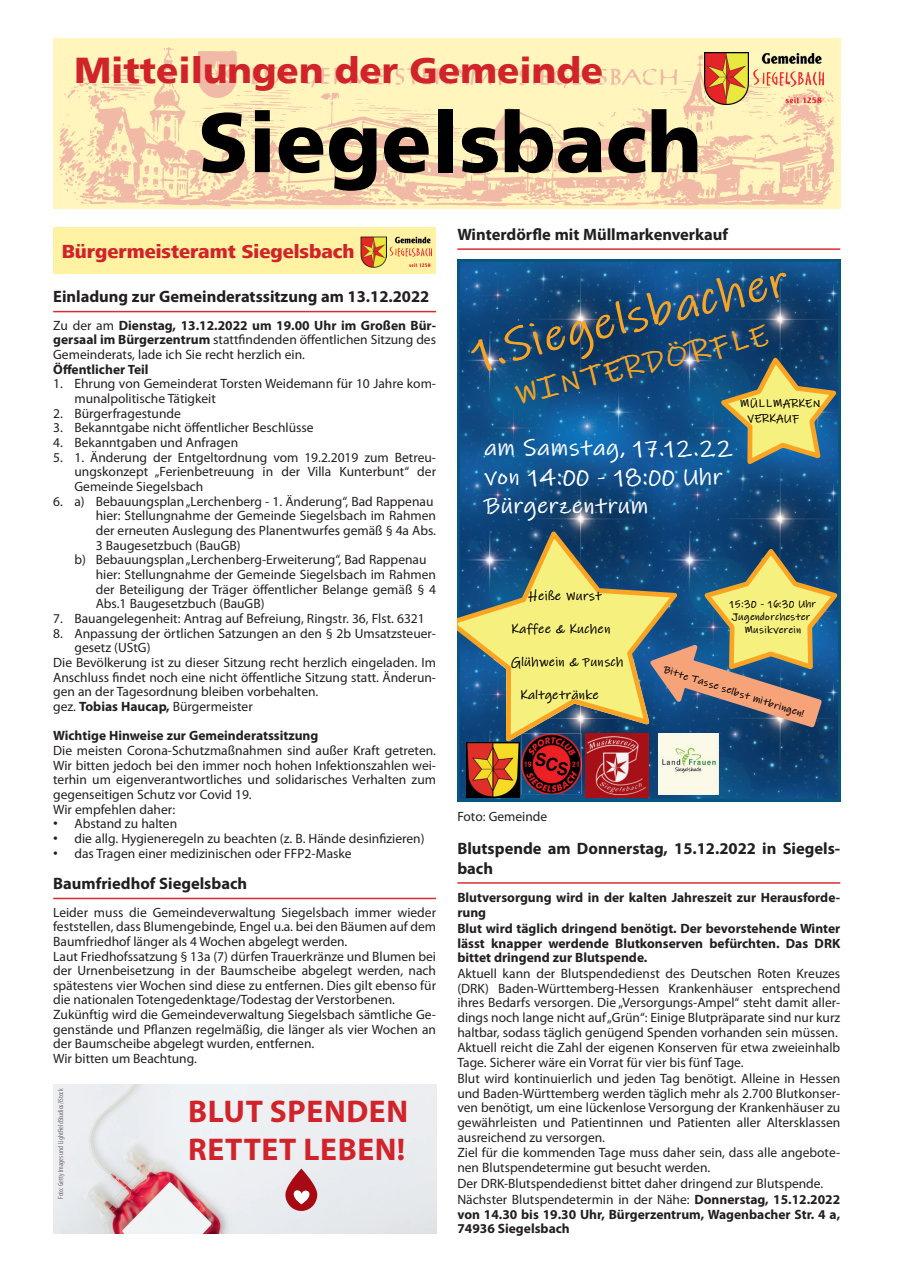
<style>
.page{position:relative;width:902px;height:1280px;background:#fff}
.page>*{position:absolute;margin:0;border:0;box-sizing:border-box;transform-origin:0 0}
.t1{font:900 84px "Frutiger LT";color:#000}
.t2{font:46.35px "Ink Free";color:#f9a523}
.t3{font:900 36px "Frutiger LT";color:#d1232a}
.t4{font:700 31.5px/37.8px "Myriad Pro";letter-spacing:.02em;color:#d1232a}
.t5{font:30.9px "Ink Free";color:#f9a523}
.t6{font:23.25px/29px "Ink Free";letter-spacing:.04em;color:#fff}
.t7{font:800 19.5px "Frutiger Next LT";color:#d1232a}
.t8{font:700 16.5px/19.5px "Myriad Pro";color:#231f20}
.t9{font:13.5px/14.5px "Myriad Pro";color:#231f20}
.t10{font:700 13.5px/14.5px "Myriad Pro";color:#231f20}
.t11{font:13.05px "Ink Free";letter-spacing:.035em;color:#020002}
.t12{font:11.7px/14.5px "Ink Free";letter-spacing:.05em;color:#020002}
.t13{font:10.2px/13px "Ink Free";letter-spacing:.055em;color:#020002;text-align:center}
.t14{font:condensed 7.5px "Myriad Pro";color:#6c6d70}
.s1{font-weight:700}
.s2{font-family:"Arial"}
</style>
<div class="page">
<img style="left:53px;top:41px;width:787px;height:167px">
<img style="left:704px;top:53px;width:44px;height:51px">
<img style="left:753px;top:53px;width:70px;height:51px">
<hr style="left:53px;top:311px;width:383px;height:1px;background:#d72e32">
<hr style="left:53px;top:898px;width:383px;height:1px;background:#d72e32">
<div style="left:53px;top:227px;width:383px;height:47px;background:#fff2a2"></div>
<img style="left:360px;top:236px;width:26px;height:31px">
<img style="left:389px;top:237px;width:43px;height:30px">
<hr style="left:457px;top:248px;width:383px;height:2px;background:#d72e32">
<hr style="left:457px;top:882px;width:383px;height:2px;background:#d72e32">
<svg style="left:457px;top:260px;width:383px;height:541px;background:#144d82"></svg>
<svg style="left:710px;top:348px;width:130px;height:123px;background:#688579"></svg>
<img style="left:521px;top:750px;width:60px;height:44px">
<svg style="left:457px;top:534px;width:383px;height:216px;background:#7a8a77"></svg>
<img style="left:585px;top:734px;width:64px;height:63px">
<img style="left:658px;top:734px;width:60px;height:60px">
<img style="left:466px;top:743px;width:53px;height:54px">
<img style="left:53px;top:1084px;width:383px;height:149px">
<svg style="left:285px;top:1168px;width:32px;height:43px"></svg>
<h3 class="t3" style="left:74px;top:49px;width:530px">Mitteilungen der Gemeinde</h3>
<h1 class="t1" style="left:198px;top:92px;width:505px">Siegelsbach</h1>
<h3 class="t7" style="left:62px;top:240px;width:294px">Bürgermeisteramt Siegelsbach</h3>
<p class="t8" style="left:53px;top:286px;width:378px">Einladung zur Gemeinderatssitzung am 13.12.2022</p>
<p class="t9" style="left:53px;top:318px;width:384px;text-align:justify">Zu der am <span class="s1">Dienstag, 13.12.2022 um 19.00 Uhr im Großen Bür&shy;gersaal im Bürgerzentrum</span> stattfindenden öffentlichen Sitzung des Gemeinderats, lade ich Sie recht herzlich ein.</p>
<p class="t10" style="left:53px;top:361px;width:97px">Öffentlicher Teil</p>
<p class="t9" style="left:74px;top:376px;width:363px;text-indent:-21px">1. Ehrung von Gemeinderat Torsten Weidemann für 10 Jahre kom&shy;munalpolitische Tätigkeit</p>
<p class="t9" style="left:53px;top:406px;width:129px">2. Bürgerfragestunde</p>
<p class="t9" style="left:53px;top:420px;width:262px">3. Bekanntgabe nicht öffentlicher Beschlüsse</p>
<p class="t9" style="left:53px;top:435px;width:186px">4. Bekanntgaben und Anfragen</p>
<p class="t9" style="left:74px;top:450px;width:363px;text-align:justify;text-indent:-21px">5. 1. Änderung der Entgeltordnung vom 19.2.2019 zum Betreu&shy;ungskonzept „Ferienbetreuung in der Villa Kunterbunt“ der Gemeinde Siegelsbach</p>
<p class="t9" style="left:53px;top:494px;width:382px">6. a) Bebauungsplan „Lerchenberg - 1. Änderung“, Bad Rappenau</p>
<p class="t9" style="left:96px;top:508px;width:342px">hier: Stellungnahme der Gemeinde Siegelsbach im Rahmen</p>
<p class="t9" style="left:96px;top:523px;width:342px">der erneuten Auslegung des Planentwurfes gemäß § 4a Abs.</p>
<p class="t9" style="left:96px;top:538px;width:146px">3 Baugesetzbuch (BauGB)</p>
<p class="t9" style="left:74px;top:552px;width:353px">b) Bebauungsplan „Lerchenberg-Erweiterung“, Bad Rappenau</p>
<p class="t9" style="left:96px;top:567px;width:342px">hier: Stellungnahme der Gemeinde Siegelsbach im Rahmen</p>
<p class="t9" style="left:96px;top:582px;width:342px">der Beteiligung der Träger öffentlicher Belange gemäß § 4</p>
<p class="t9" style="left:96px;top:596px;width:170px">Abs.1 Baugesetzbuch (BauGB)</p>
<p class="t9" style="left:53px;top:611px;width:373px">7. Bauangelegenheit: Antrag auf Befreiung, Ringstr. 36, Flst. 6321</p>
<p class="t9" style="left:53px;top:626px;width:384px">8. Anpassung der örtlichen Satzungen an den § 2b Umsatzsteuer-</p>
<p class="t9" style="left:74px;top:640px;width:78px">gesetz (UStG)</p>
<p class="t9" style="left:53px;top:655px;width:384px">Die Bevölkerung ist zu dieser Sitzung recht herzlich eingeladen. Im</p>
<p class="t9" style="left:53px;top:670px;width:384px">Anschluss findet noch eine nicht öffentliche Sitzung statt. Änderun-</p>
<p class="t9" style="left:53px;top:684px;width:267px">gen an der Tagesordnung bleiben vorbehalten.</p>
<p class="t9" style="left:53px;top:699px;width:201px">gez. <span class="s1">Tobias Haucap,</span> Bürgermeister</p>
<p class="t10" style="left:53px;top:728px;width:267px">Wichtige Hinweise zur Gemeinderatssitzung</p>
<p class="t9" style="left:53px;top:743px;width:384px">Die meisten Corona-Schutzmaßnahmen sind außer Kraft getreten.<br>Wir bitten jedoch bei den immer noch hohen Infektionszahlen wei&shy;terhin um eigenverantwortliches und solidarisches Verhalten zum gegenseitigen Schutz vor Covid 19.<br>Wir empfehlen daher:</p>
<p class="t9" style="left:53px;top:816px;width:125px"><span class="s2">•</span> Abstand zu halten</p>
<p class="t9" style="left:53px;top:831px;width:373px"><span class="s2">•</span> die allg. Hygieneregeln zu beachten (z. B. Hände desinfizieren)</p>
<p class="t9" style="left:53px;top:846px;width:300px"><span class="s2">•</span> das Tragen einer medizinischen oder FFP2-Maske</p>
<p class="t8" style="left:53px;top:873px;width:195px">Baumfriedhof Siegelsbach</p>
<p class="t9" style="left:53px;top:904px;width:384px">Leider muss die Gemeindeverwaltung Siegelsbach immer wieder feststellen, dass Blumengebinde, Engel u.a. bei den Bäumen auf dem Baumfriedhof länger als 4 Wochen abgelegt werden.<br>Laut Friedhofssatzung § 13a (7) dürfen Trauerkränze und Blumen bei der Urnenbeisetzung in der Baumscheibe abgelegt werden, nach spätestens vier Wochen sind diese zu entfernen. Dies gilt ebenso für die nationalen Totengedenktage/Todestag der Verstorbenen.<br>Zukünftig wird die Gemeindeverwaltung Siegelsbach sämtliche Ge&shy;genstände und Pflanzen regelmäßig, die länger als vier Wochen an der Baumscheibe abgelegt wurden, entfernen.<br>Wir bitten um Beachtung.</p>
<p class="t14" style="left:56px;top:1199px;width:112px;rotate:-90deg">Foto: Getty Images und LightFieldStudios/iStock</p>
<h3 class="t4" style="left:188px;top:1091px;width:221px">BLUT SPENDEN<br>RETTET LEBEN!</h3>
<p class="t8" style="left:457px;top:224px;width:272px">Winterdörfle mit Müllmarkenverkauf</p>
<h2 class="t2" style="left:466px;top:331px;width:326px;rotate:-13deg">1.Siegelsbacher</h2>
<h3 class="t5" style="left:512px;top:378px;width:260px;rotate:-13deg">WINTERDÖRFLE</h3>
<p class="t12" style="left:747px;top:397px;width:74px;text-indent:-8px">MÜLLMARKEN<br>VERKAUF</p>
<h3 class="t6" style="left:484px;top:434px;width:250px">am Samstag, 17.12.22 von 14:00 - 18:00 Uhr<br>Bürgerzentrum</h3>
<p class="t11" style="left:528px;top:590px;width:75px">Heiße Wurst</p>
<p class="t11" style="left:511px;top:622px;width:101px">Kaffee &amp; Kuchen</p>
<p class="t11" style="left:511px;top:655px;width:114px">Glühwein &amp; Punsch</p>
<p class="t11" style="left:519px;top:688px;width:80px">Kaltgetränke</p>
<p class="t13" style="left:729px;top:598px;width:87px">15:30 - 16:30 Uhr<br>Jugendorchester<br>Musikverein</p>
<p class="t13" style="left:665px;top:663px;width:148px;rotate:18deg">Bitte Tasse selbst mitbringen!</p>
<p class="t9" style="left:457px;top:809px;width:91px">Foto: Gemeinde</p>
<p class="t8" style="left:457px;top:838px;width:384px">Blutspende am Donnerstag, 15.12.2022 in Siegels&shy;bach</p>
<p class="t10" style="left:457px;top:890px;width:384px">Blutversorgung wird in der kalten Jahreszeit zur Herausforde&shy;rung</p>
<p class="t10" style="left:457px;top:921px;width:384px;text-align:justify">Blut wird täglich dringend benötigt. Der bevorstehende Winter lässt knapper werdende Blutkonserven befürchten. Das DRK bittet dringend zur Blutspende.</p>
<p class="t9" style="left:457px;top:966px;width:384px;text-align:justify">Aktuell kann der Blutspendedienst des Deutschen Roten Kreuzes (DRK) Baden-Württemberg-Hessen Krankenhäuser entsprechend ihres Bedarfs versorgen. Die „Versorgungs-Ampel“ steht damit aller&shy;dings noch lange nicht auf „Grün“: Einige Blutpräparate sind nur kurz haltbar, sodass täglich genügend Spenden vorhanden sein müssen.</p>
<p class="t9" style="left:457px;top:1040px;width:384px">Aktuell reicht die Zahl der eigenen Konserven für etwa zweieinhalb<br>Tage. Sicherer wäre ein Vorrat für vier bis fünf Tage.</p>
<p class="t9" style="left:457px;top:1071px;width:384px;text-align:justify">Blut wird kontinuierlich und jeden Tag benötigt. Alleine in Hessen und Baden-Württemberg werden täglich mehr als 2.700 Blutkonser&shy;ven benötigt, um eine lückenlose Versorgung der Krankenhäuser zu gewährleisten und Patientinnen und Patienten aller Altersklassen ausreichend zu versorgen.</p>
<p class="t9" style="left:457px;top:1145px;width:384px">Ziel für die kommenden Tage muss daher sein, dass alle angebote&shy;nen Blutspendetermine gut besucht werden.</p>
<p class="t9" style="left:457px;top:1175px;width:384px;line-height:15.9px">Der DRK-Blutspendedienst bittet daher dringend zur Blutspende.<br>Nächster Blutspendetermin in der Nähe: <span class="s1">Donnerstag, 15.12.2022</span></p>
<p class="t10" style="left:457px;top:1206px;width:384px">von 14.30 bis 19.30 Uhr, Bürgerzentrum, Wagenbacher Str. 4 a,<br>74936 Siegelsbach</p>
</div>
